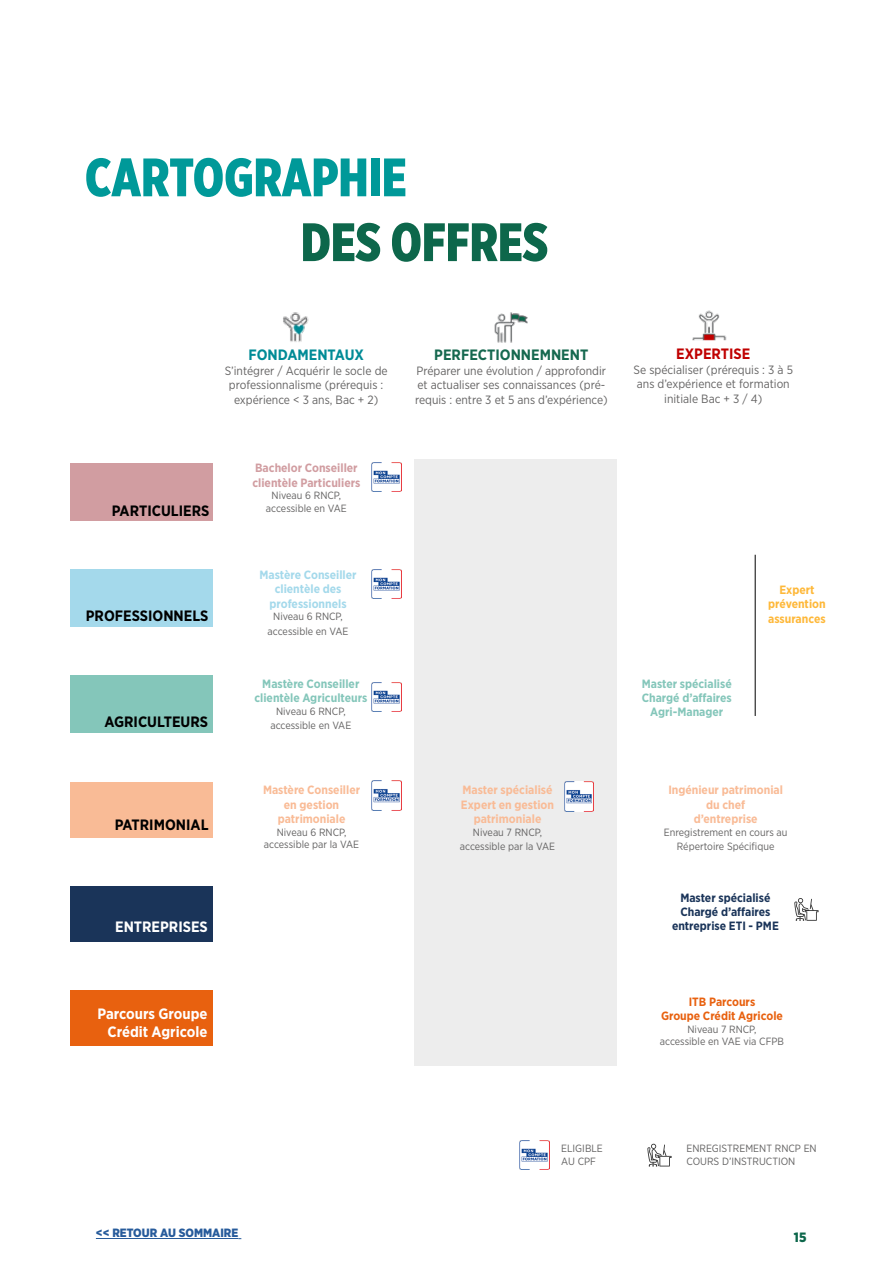
<style>
.page{position:relative;width:893px;height:1263px;background:#fff}
.page>*{position:absolute;margin:0;border:0;box-sizing:border-box;transform-origin:0 0}
.t1{font:900 54px "Gotham X Narrow";color:#099}
.t2{font:900 54px "Gotham X Narrow";color:#0d674b}
.t3{font:700 15px "Gotham Narrow";color:#000}
.t4{font:700 15px/18px "Gotham Narrow";color:#fff;text-align:right}
.t5{font:700 15px "Gotham Narrow";color:#15684f}
.t6{font:700 15px "Gotham Narrow";color:#008b96}
.t7{font:700 15px "Gotham Narrow";color:#c00000}
.t8{font:900 13.5px "Gotham Narrow";color:#0d674b}
.t9{font:12px/14.4px "Gotham Narrow";color:#646363;text-align:center}
.t10{font:700 12px/14.4px "Gotham Narrow";color:#f9bb96;text-align:center}
.t11{font:700 12px/14.4px "Gotham Narrow";color:#84c6ba;text-align:center}
.t12{font:700 12px/14.4px "Gotham Narrow";color:#1a3459;text-align:center}
.t13{font:700 12px/14.4px "Gotham Narrow";color:#a4d9eb;text-align:center}
.t14{font:700 12px/14.4px "Gotham Narrow";color:#d19da1}
.t15{font:700 12px/14.4px "Gotham Narrow";color:#e8610f;text-align:center}
.t16{font:700 12px/14.4px "Gotham Narrow";color:#feb839;text-align:center}
.t17{font:900 12px "Gotham Narrow";color:#275b9b}
.t18{font:10.5px/14.4px "Gotham Narrow";color:#646363;text-align:center}
</style>
<div class="page">
<hr style="left:96px;top:1238px;width:142px;height:1px;background:#275b9b">
<div style="left:415px;top:459px;width:202px;height:606px;background:#ededed"></div>
<img style="left:693px;top:310px;width:33px;height:31px">
<img style="left:494px;top:312px;width:34px;height:31px">
<img style="left:283px;top:312px;width:26px;height:30px">
<div style="left:70px;top:463px;width:143px;height:58px;background:#d19da1"></div>
<div style="left:70px;top:569px;width:143px;height:58px;background:#a4d9eb"></div>
<div style="left:70px;top:675px;width:143px;height:58px;background:#84c6ba"></div>
<div style="left:70px;top:782px;width:143px;height:55px;background:#f9bb96"></div>
<div style="left:70px;top:886px;width:143px;height:55px;background:#1a3459"></div>
<div style="left:70px;top:990px;width:143px;height:55px;background:#e8610f"></div>
<hr style="left:755px;top:555px;width:1px;height:161px;background:#000">
<img style="left:372px;top:462px;width:29px;height:30px">
<img style="left:372px;top:569px;width:29px;height:30px">
<img style="left:372px;top:682px;width:29px;height:30px">
<img style="left:372px;top:781px;width:29px;height:29px">
<img style="left:564px;top:781px;width:30px;height:30px">
<img style="left:520px;top:1140px;width:29px;height:30px">
<svg style="left:647px;top:1144px;width:25px;height:22px"></svg>
<svg style="left:794px;top:898px;width:25px;height:23px"></svg>
<h1 class="t1" style="left:85px;top:143px;width:323px">CARTOGRAPHIE</h1>
<h1 class="t2" style="left:301px;top:208px;width:249px">DES OFFRES</h1>
<h2 class="t6" style="left:249px;top:346px;width:117px">FONDAMENTAUX</h2>
<p class="t9" style="left:225px;top:363px;width:164px">S’intégrer / Acquérir le socle de professionnalisme (prérequis : expérience &lt; 3 ans, Bac + 2)</p>
<p class="t14" style="left:252px;top:461px;width:109px">Bachelor Conseiller clientèle Particuliers</p>
<p class="t18" style="left:272px;top:488px;width:71px">Niveau 6 RNCP,</p>
<h2 class="t3" style="left:112px;top:501px;width:99px">PARTICULIERS</h2>
<p class="t18" style="left:266px;top:501px;width:82px">accessible en VAE</p>
<h2 class="t3" style="left:86px;top:606px;width:124px">PROFESSIONNELS</h2>
<h2 class="t3" style="left:105px;top:712px;width:105px">AGRICULTEURS</h2>
<h2 class="t3" style="left:115px;top:815px;width:95px">PATRIMONIAL</h2>
<h2 class="t4" style="left:115px;top:918px;width:94px">ENTREPRISES</h2>
<h2 class="t4" style="left:97px;top:1005px;width:112px">Parcours Groupe<br>Crédit Agricole</h2>
<p class="t13" style="left:259px;top:567px;width:99px">Mastère Conseiller clientèle des professionnels</p>
<p class="t18" style="left:268px;top:609px;width:82px">Niveau 6 RNCP, accessible en VAE</p>
<p class="t11" style="left:254px;top:676px;width:114px">Mastère Conseiller clientèle Agriculteurs</p>
<p class="t18" style="left:270px;top:703px;width:82px">Niveau 6 RNCP, accessible en VAE</p>
<p class="t10" style="left:263px;top:783px;width:99px">Mastère Conseiller en gestion patrimoniale</p>
<p class="t18" style="left:264px;top:825px;width:97px;line-height:12.6px">Niveau 6 RNCP, accessible par la VAE</p>
<h2 class="t5" style="left:434px;top:346px;width:155px">PERFECTIONNEMNENT</h2>
<p class="t9" style="left:415px;top:363px;width:194px;text-align:left">Préparer une évolution / approfondir et actualiser ses connaissances (pré&shy;requis : entre 3 et 5 ans d’expérience)</p>
<h2 class="t7" style="left:676px;top:345px;width:76px">EXPERTISE</h2>
<p class="t9" style="left:634px;top:362px;width:161px">Se spécialiser (prérequis : 3 à 5 ans d’expérience et formation initiale Bac + 3 / 4)</p>
<p class="t10" style="left:461px;top:783px;width:95px">Master spécialisé<br>Expert en gestion patrimoniale</p>
<p class="t18" style="left:460px;top:825px;width:97px">Niveau 7 RNCP, accessible par la VAE</p>
<p class="t11" style="left:642px;top:676px;width:92px">Master spécialisé<br>Chargé d’affaires<br>Agri-Manager</p>
<p class="t16" style="left:768px;top:582px;width:59px">Expert prévention assurances</p>
<p class="t10" style="left:668px;top:783px;width:116px">Ingénieur patrimonial du chef<br>d’entreprise</p>
<p class="t18" style="left:664px;top:825px;width:125px">Enregistrement en cours au<br>Répertoire Spécifique</p>
<p class="t12" style="left:672px;top:890px;width:108px">Master spécialisé<br>Chargé d’affaires entreprise ETI - PME</p>
<p class="t15" style="left:661px;top:994px;width:123px">ITB Parcours<br>Groupe Crédit Agricole</p>
<p class="t18" style="left:660px;top:1022px;width:126px;line-height:12.6px">Niveau 7 RNCP,<br>accessible en VAE via CFPB</p>
<p class="t18" style="left:561px;top:1142px;width:43px;line-height:12.6px;text-align:left">ELIGIBLE<br>AU CPF</p>
<p class="t18" style="left:686px;top:1142px;width:132px;line-height:12.6px;text-align:left">ENREGISTREMENT RNCP EN<br>COURS D’INSTRUCTION</p>
<p class="t17" style="left:96px;top:1225px;width:144px">&lt;&lt; RETOUR AU SOMMAIRE</p>
<p class="t8" style="left:794px;top:1228px;width:14px">15</p>
</div>
